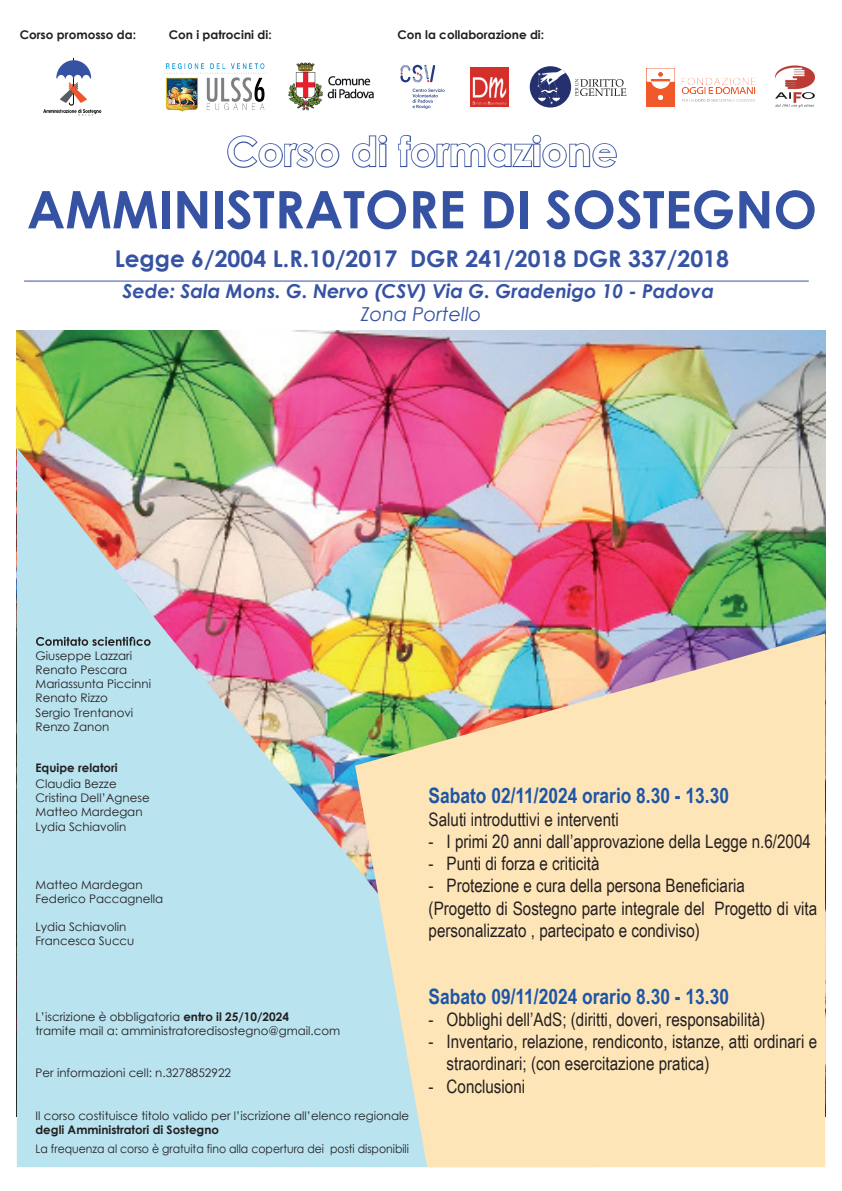
<style>
.page{position:relative;width:842px;height:1191px;background:#fff}
.page>*{position:absolute;margin:0;border:0;box-sizing:border-box;transform-origin:0 0}
.t1{font:700 51.8px "Century Gothic";color:#3653a3}
.t2{font:700 40.3px "Century Gothic";color:#fff}
.t3{font:700 23px "Century Gothic";color:#3653a3}
.t4{font:700 21.2px "Arial Narrow";color:#1e56a6}
.t5{font:italic 700 19.2px "Century Gothic";color:#3552a3}
.t6{font:italic 19.2px "Century Gothic";color:#3552a3}
.t7{font:18.5px/22.2px "Arial Narrow";color:#231f20}
.t8{font:700 12px "Century Gothic";color:#231f20}
.t9{font:11.8px/14.2px "Century Gothic";color:#231f20}
.t10{font:11.8px "Century Gothic";color:#231f20;scale:.92 1}
.t11{font:700 11.8px "Century Gothic";color:#231f20}
.s1{font-weight:700}
</style>
<div class="page">
<img style="left:17px;top:331px;width:808px;height:302px">
<img style="left:17px;top:447px;width:580px;height:720px">
<svg style="left:355px;top:633px;width:470px;height:534px;background:#f0ddb4"></svg>
<svg style="left:36px;top:637px;width:115px;height:9px"></svg>
<svg style="left:227px;top:135px;width:113px;height:33px"></svg>
<svg style="left:352px;top:134px;width:36px;height:34px"></svg>
<svg style="left:398px;top:134px;width:219px;height:34px"></svg>
<hr style="left:24px;top:280px;width:785px;height:1px;background:#3553a3">
<img style="left:43px;top:57px;width:59px;height:59px">
<img style="left:471px;top:67px;width:37px;height:40px">
<img style="left:774px;top:65px;width:41px;height:43px">
<svg style="left:400px;top:64px;width:45px;height:45px"></svg>
<img style="left:646px;top:68px;width:110px;height:39px">
<div style="left:530px;top:66px;width:41px;height:42px;background:#25306f;border-radius:50%"></div>
<svg style="left:537px;top:67px;width:32px;height:37px"></svg>
<svg style="left:575px;top:79px;width:51px;height:17px"></svg>
<img style="left:164px;top:63px;width:102px;height:49px">
<img style="left:288px;top:62px;width:86px;height:49px">
<p class="t8" style="left:20px;top:25px;width:118px">Corso promosso da:</p>
<p class="t8" style="left:169px;top:25px;width:104px">Con i patrocini di:</p>
<p class="t8" style="left:398px;top:25px;width:148px">Con la collaborazione di:</p>
<h2 class="t2" style="left:226px;top:121px;width:393px">Corso di formazione</h2>
<h1 class="t1" style="left:27px;top:170px;width:792px">AMMINISTRATORE DI SOSTEGNO</h1>
<h3 class="t3" style="left:115px;top:241px;width:616px">Legge 6/2004 L.R.10/2017 DGR 241/2018 DGR 337/2018</h3>
<h3 class="t5" style="left:123px;top:277px;width:593px">Sede: Sala Mons. G. Nervo (CSV) Via G. Gradenigo 10 - Padova</h3>
<h3 class="t6" style="left:361px;top:301px;width:122px">Zona Portello</h3>
<p class="t9" style="left:36px;top:648px;width:117px">Giuseppe Lazzari<br>Renato Pescara<br>Mariassunta Piccinni<br>Renato Rizzo<br>Sergio Trentanovi<br>Renzo Zanon</p>
<p class="t11" style="left:36px;top:758px;width:84px">Equipe relatori</p>
<p class="t9" style="left:36px;top:776px;width:116px">Claudia Bezze<br>Cristina Dell’Agnese<br>Matteo Mardegan<br>Lydia Schiavolin</p>
<p class="t9" style="left:36px;top:877px;width:129px">Matteo Mardegan<br>Federico Paccagnella</p>
<p class="t9" style="left:36px;top:919px;width:100px">Lydia Schiavolin<br>Francesca Succu</p>
<p class="t9" style="left:36px;top:1009px;width:306px">L’iscrizione è obbligatoria <span class="s1">entro il 25/10/2024<br></span>tramite mail a: amministratoredisostegno@gmail.com</p>
<p class="t9" style="left:36px;top:1065px;width:197px">Per informazioni cell: n.3278852922</p>
<p class="t9" style="left:36px;top:1108px;width:375px">Il corso costituisce titolo valido per l’iscrizione all’elenco regionale</p>
<p class="t11" style="left:36px;top:1120px;width:185px">degli Amministratori di Sostegno</p>
<p class="t10" style="left:36px;top:1140px;width:407px">La frequenza al corso è gratuita fino alla copertura dei posti disponibili</p>
<h3 class="t4" style="left:429px;top:779px;width:302px">Sabato 02/11/2024 orario 8.30 - 13.30</h3>
<h3 class="t7" style="left:429px;top:807px;width:192px">Saluti introduttivi e interventi</h3>
<h3 class="t7" style="left:429px;top:829px;width:384px">- I primi 20 anni dall’approvazione della Legge n.6/2004</h3>
<h3 class="t7" style="left:429px;top:851px;width:172px">- Punti di forza e criticità</h3>
<h3 class="t7" style="left:429px;top:874px;width:390px">- Protezione e cura della persona Beneficiaria<br>(Progetto di Sostegno parte integrale del Progetto di vita personalizzato , partecipato e condiviso)</h3>
<h3 class="t4" style="left:429px;top:980px;width:302px">Sabato 09/11/2024 orario 8.30 - 13.30</h3>
<h3 class="t7" style="left:429px;top:1007px;width:338px">- Obblighi dell’AdS; (diritti, doveri, responsabilità)</h3>
<h3 class="t7" style="left:447px;top:1029px;width:372px;text-indent:-18px">- Inventario, relazione, rendiconto, istanze, atti ordinari e straordinari; (con esercitazione pratica)</h3>
<h3 class="t7" style="left:429px;top:1074px;width:98px">- Conclusioni</h3>
</div>
